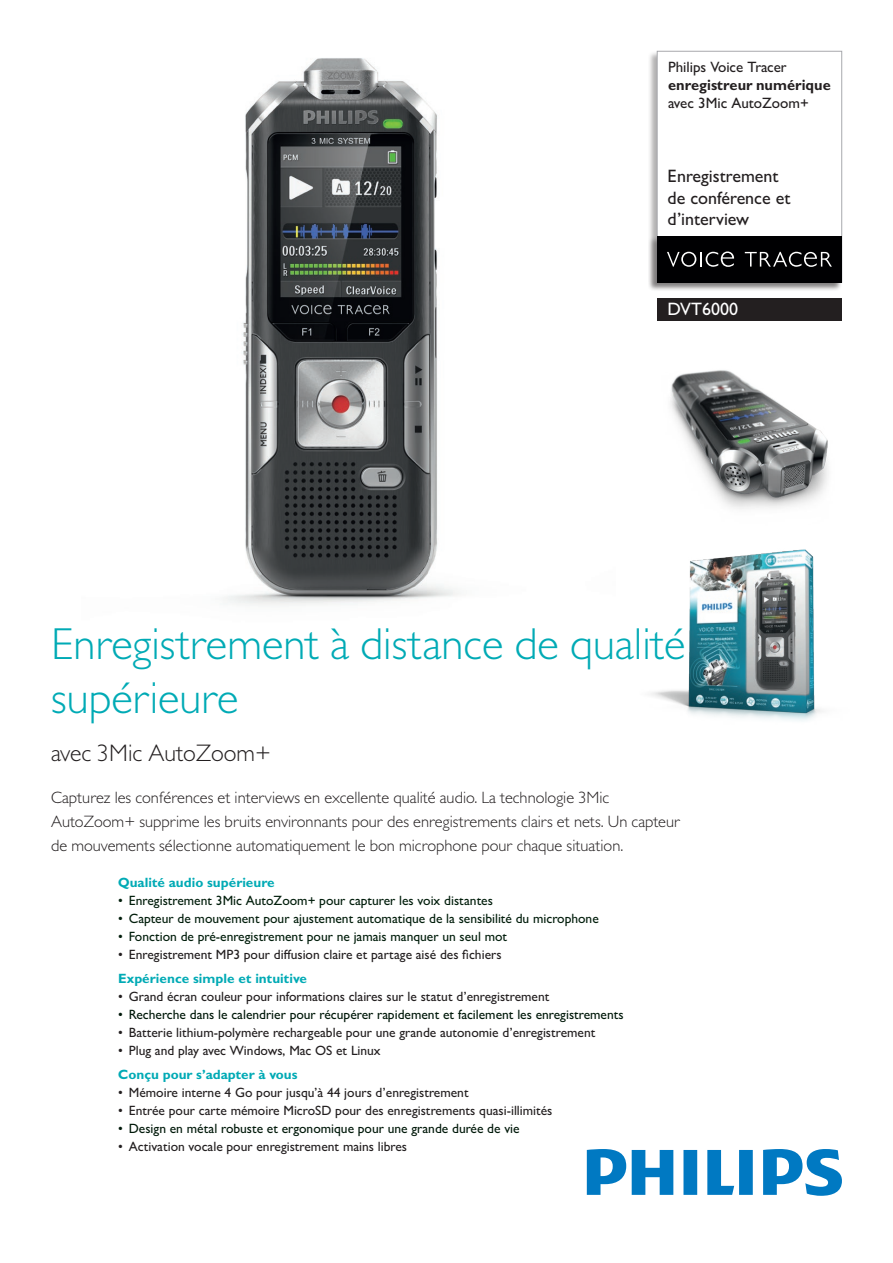
<style>
.page{position:relative;width:893px;height:1263px;background:#fff}
.page>*{position:absolute;margin:0;border:0;box-sizing:border-box;transform-origin:0 0}
.t1{font:300 45px/54px "Gill Sans MT Pro";color:#00aab5}
.t2{font:300 24px "Gill Sans MT Pro";color:#231f20}
.t3{font:500 18px/21.6px "Gill Sans MT Pro";color:#231f20}
.t4{font:500 18px "Gill Sans MT Pro";color:#fff}
.t5{font:300 16.5px/24px "Gill Sans MT Pro";color:#231f20}
.t6{font:500 15px "Gill Sans MT Pro";color:#231f20}
.t7{font:700 15px "Gill Sans MT Pro";color:#231f20}
.t8{font:500 13.5px "Gill Sans MT Pro";color:#231f20}
.t9{font:500 13.5px "Gill Sans MT Pro";color:#021e0c}
.t10{font:500 13.5px "Gill Sans MT Pro";color:#00190a}
.t11{font:700 13.5px "Gill Sans MT Pro";color:#00aab5}
</style>
<div class="page">
<img style="left:225px;top:58px;width:234px;height:547px">
<svg style="left:587px;top:1149px;width:255px;height:47px"></svg>
<img style="left:670px;top:370px;width:158px;height:139px">
<img style="left:651px;top:549px;width:172px;height:172px">
<div style="left:648px;top:51px;width:194px;height:240px;background:#231f20;opacity:.35"></div>
<div style="left:657px;top:51px;width:185px;height:231px;background:#fff"></div>
<div style="left:657px;top:51px;width:185px;height:231px;border:1px solid #a8a9ad"></div>
<div style="left:648px;top:236px;width:194px;height:55px;background:#231f20;opacity:.35"></div>
<div style="left:657px;top:236px;width:185px;height:46px;background:#000002"></div>
<svg style="left:667px;top:251px;width:67px;height:16px"></svg>
<svg style="left:745px;top:252px;width:87px;height:15px"></svg>
<div style="left:657px;top:298px;width:185px;height:23px;background:#231f20"></div>
<p class="t6" style="left:668px;top:58px;width:120px">Philips Voice Tracer</p>
<p class="t7" style="left:668px;top:76px;width:164px">enregistreur numérique</p>
<p class="t6" style="left:668px;top:94px;width:142px">avec 3Mic AutoZoom+</p>
<h3 class="t3" style="left:668px;top:165px;width:125px">Enregistrement de conférence et d’interview</h3>
<h3 class="t4" style="left:668px;top:298px;width:72px">DVT6000</h3>
<h1 class="t1" style="left:51px;top:616px;width:636px">Enregistrement à distance de qualité supérieure</h1>
<h2 class="t2" style="left:51px;top:738px;width:221px">avec 3Mic AutoZoom+</h2>
<p class="t5" style="left:51px;top:785px;width:631px">Capturez les conférences et interviews en excellente qualité audio. La technologie 3Mic<br>AutoZoom+ supprime les bruits environnants pour des enregistrements clairs et nets. Un capteur de mouvements sélectionne automatiquement le bon microphone pour chaque situation.</p>
<p class="t11" style="left:118px;top:874px;width:158px">Qualité audio supérieure</p>
<p class="t9" style="left:118px;top:892px;width:376px">• Enregistrement 3Mic AutoZoom+ pour capturer les voix distantes</p>
<p class="t9" style="left:118px;top:910px;width:482px">• Capteur de mouvement pour ajustement automatique de la sensibilité du microphone</p>
<p class="t9" style="left:118px;top:928px;width:391px">• Fonction de pré-enregistrement pour ne jamais manquer un seul mot</p>
<p class="t8" style="left:118px;top:946px;width:385px">• Enregistrement MP3 pour diffusion claire et partage aisé des fichiers</p>
<p class="t11" style="left:118px;top:970px;width:190px">Expérience simple et intuitive</p>
<p class="t8" style="left:118px;top:988px;width:433px">• Grand écran couleur pour informations claires sur le statut d’enregistrement</p>
<p class="t10" style="left:118px;top:1006px;width:507px">• Recherche dans le calendrier pour récupérer rapidement et facilement les enregistrements</p>
<p class="t8" style="left:118px;top:1024px;width:479px">• Batterie lithium-polymère rechargeable pour une grande autonomie d’enregistrement</p>
<p class="t8" style="left:118px;top:1042px;width:264px">• Plug and play avec Windows, Mac OS et Linux</p>
<p class="t11" style="left:118px;top:1066px;width:181px">Conçu pour s’adapter à vous</p>
<p class="t8" style="left:118px;top:1084px;width:352px">• Mémoire interne 4 Go pour jusqu’à 44 jours d’enregistrement</p>
<p class="t8" style="left:118px;top:1102px;width:436px">• Entrée pour carte mémoire MicroSD pour des enregistrements quasi-illimités</p>
<p class="t10" style="left:118px;top:1120px;width:403px">• Design en métal robuste et ergonomique pour une grande durée de vie</p>
<p class="t8" style="left:118px;top:1138px;width:290px">• Activation vocale pour enregistrement mains libres</p>
</div>
